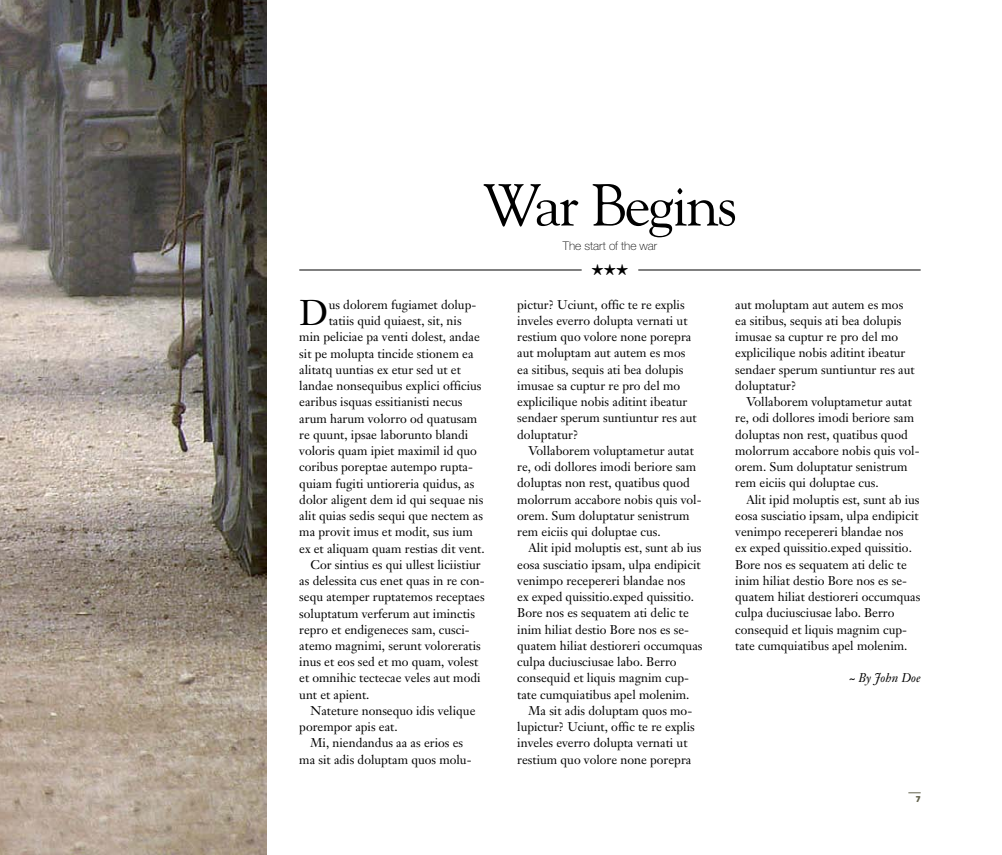
<style>
.page{position:relative;width:1002px;height:855px;background:#fff}
.page>*{position:absolute;margin:0;border:0;box-sizing:border-box;transform-origin:0 0}
.t1{font:58.75px "Goudy";letter-spacing:-.03em;color:#000}
.t2{font:35.25px "Janson Text";color:#000}
.t3{font:12.5px/16.2px "Janson Text";color:#000}
.t4{font:italic 12.5px "Janson Text";color:#000}
.t5{font:100 11.88px "Helvetica Neue LT Std";color:#000}
.t6{font:900 8.75px "Whitney";color:#63624d}
</style>
<div class="page">
<svg style="left:908px;top:792px;width:12px;height:1px"></svg>
<img style="left:0;top:0;width:267px;height:855px">
<hr style="left:299px;top:270px;width:282px;height:1px;background:#000">
<hr style="left:638px;top:270px;width:282px;height:1px;background:#000">
<h1 class="t1" style="left:483px;top:169px;width:255px">War Begins</h1>
<p class="t5" style="left:562px;top:239px;width:96px">The start of the war</p>
<h2 class="t2" style="left:299px;top:290px;width:31px">D</h2>
<p class="t3" style="left:328px;top:296px;width:149px">us dolorem fugiamet dolup-</p>
<p class="t3" style="left:328px;top:312px;width:134px">tatiis quid quiaest, sit, nis</p>
<p class="t3" style="left:299px;top:329px;width:182px">min peliciae pa venti dolest, andae</p>
<p class="t3" style="left:299px;top:345px;width:176px">sit pe molupta tincide stionem ea</p>
<p class="t3" style="left:299px;top:361px;width:163px">alitatq uuntias ex etur sed ut et</p>
<p class="t3" style="left:299px;top:377px;width:184px">landae nonsequibus explici officius</p>
<p class="t3" style="left:299px;top:394px;width:165px">earibus isquas essitianisti necus</p>
<p class="t3" style="left:299px;top:410px;width:179px">arum harum volorro od quatusam</p>
<p class="t3" style="left:299px;top:426px;width:170px">re quunt, ipsae laborunto blandi</p>
<p class="t3" style="left:299px;top:442px;width:179px">voloris quam ipiet maximil id quo</p>
<p class="t3" style="left:299px;top:459px;width:175px">coribus poreptae autempo rupta-</p>
<p class="t3" style="left:299px;top:475px;width:176px">quiam fugiti untioreria quidus, as</p>
<p class="t3" style="left:299px;top:491px;width:186px">dolor aligent dem id qui sequae nis</p>
<p class="t3" style="left:299px;top:507px;width:185px">alit quias sedis sequi que nectem as</p>
<p class="t3" style="left:299px;top:524px;width:175px">ma provit imus et modit, sus ium</p>
<p class="t3" style="left:299px;top:540px;width:187px">ex et aliquam quam restias dit vent.</p>
<p class="t3" style="left:310px;top:556px;width:172px">Cor sintius es qui ullest liciistiur</p>
<p class="t3" style="left:299px;top:572px;width:187px">as delessita cus enet quas in re con-</p>
<p class="t3" style="left:299px;top:589px;width:187px">sequ atemper ruptatemos receptaes</p>
<p class="t3" style="left:299px;top:605px;width:177px">soluptatum verferum aut iminctis</p>
<p class="t3" style="left:299px;top:621px;width:172px">repro et endigeneces sam, cusci-</p>
<p class="t3" style="left:299px;top:637px;width:183px">atemo magnimi, serunt voloreratis</p>
<p class="t3" style="left:299px;top:654px;width:180px">inus et eos sed et mo quam, volest</p>
<p class="t3" style="left:299px;top:670px;width:183px">et omnihic tectecae veles aut modi</p>
<p class="t3" style="left:299px;top:686px;width:72px">unt et apient.</p>
<p class="t3" style="left:310px;top:702px;width:166px">Nateture nonsequo idis velique</p>
<p class="t3" style="left:299px;top:719px;width:100px">porempor apis eat.</p>
<p class="t3" style="left:310px;top:735px;width:154px">Mi, niendandus aa as erios es</p>
<p class="t3" style="left:299px;top:751px;width:174px">ma sit adis doluptam quos molu-</p>
<p class="t3" style="left:517px;top:296px;width:181px">pictur? Uciunt, offic te re explis inveles everro dolupta vernati ut restium quo volore none porepra aut moluptam aut autem es mos ea sitibus, sequis ati bea dolupis imusae sa cuptur re pro del mo explicilique nobis aditint ibeatur sendaer sperum suntiuntur res aut doluptatur?</p>
<p class="t3" style="left:517px;top:442px;width:186px;text-indent:11px">Vollaborem voluptametur autat re, odi dollores imodi beriore sam doluptas non rest, quatibus quod molorrum accabore nobis quis vol&shy;orem. Sum doluptatur senistrum rem eiciis qui doluptae cus.</p>
<p class="t3" style="left:517px;top:540px;width:187px;text-indent:11px">Alit ipid moluptis est, sunt ab ius eosa susciatio ipsam, ulpa endipicit venimpo recepereri blandae nos<br>ex exped quissitio.exped quissitio.<br>Bore nos es sequatem ati delic te inim hiliat destio Bore nos es se&shy;quatem hiliat destioreri occumquas culpa duciusciusae labo. Berro consequid et liquis magnim cup&shy;tate cumquiatibus apel molenim.</p>
<p class="t3" style="left:517px;top:702px;width:179px;text-indent:11px">Ma sit adis doluptam quos mo&shy;lupictur? Uciunt, offic te re explis inveles everro dolupta vernati ut restium quo volore none porepra</p>
<p class="t3" style="left:735px;top:296px;width:181px">aut moluptam aut autem es mos ea sitibus, sequis ati bea dolupis imusae sa cuptur re pro del mo explicilique nobis aditint ibeatur sendaer sperum suntiuntur res aut doluptatur?</p>
<p class="t3" style="left:735px;top:394px;width:186px;text-indent:11px">Vollaborem voluptametur autat re, odi dollores imodi beriore sam doluptas non rest, quatibus quod molorrum accabore nobis quis vol&shy;orem. Sum doluptatur senistrum rem eiciis qui doluptae cus.</p>
<p class="t3" style="left:735px;top:491px;width:187px;text-indent:11px">Alit ipid moluptis est, sunt ab ius eosa susciatio ipsam, ulpa endipicit venimpo recepereri blandae nos<br>ex exped quissitio.exped quissitio.<br>Bore nos es sequatem ati delic te inim hiliat destio Bore nos es se&shy;quatem hiliat destioreri occumquas culpa duciusciusae labo. Berro consequid et liquis magnim cup&shy;tate cumquiatibus apel molenim.</p>
<p class="t4" style="left:848px;top:670px;width:73px">~ By John Doe</p>
<p class="t6" style="left:915px;top:794px;width:6px">7</p>
</div>
